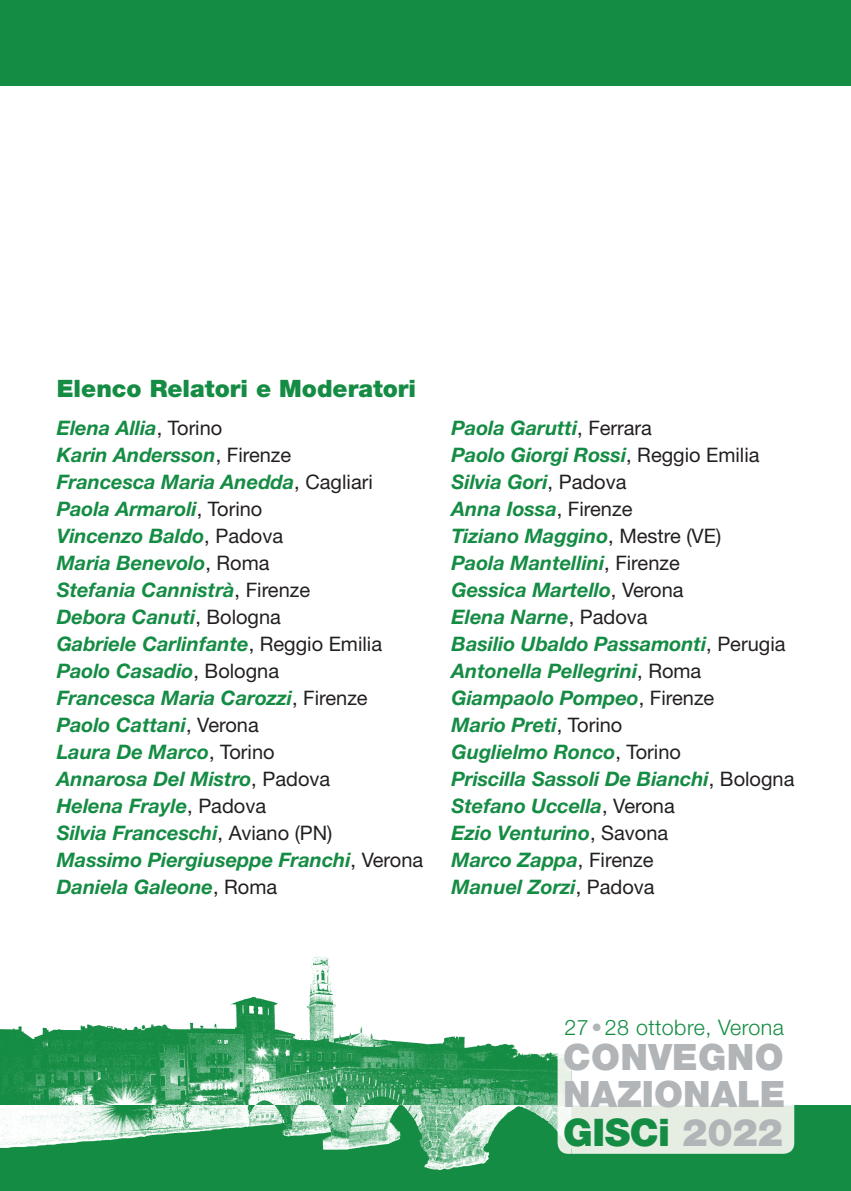
<style>
.page{position:relative;width:851px;height:1191px;background:#fff}
.page>*{position:absolute;margin:0;border:0;box-sizing:border-box;transform-origin:0 0}
.t1{font:900 38px "Helvetica Neue LT Std";letter-spacing:-.01em;color:#158c44}
.t2{font:900 36.4px/37.2px "Helvetica Neue LT Std";color:#b1b5b8}
.t3{font:900 24px "Helvetica Neue LT Std";color:#158c44}
.t4{font:300 21.4px "Helvetica Neue LT Std";letter-spacing:.02em;color:#158c44}
.t5{font:italic 700 20px/27px "Helvetica Neue LT Std";color:#158c44}
.s1{font-weight:400;font-style:normal;color:#231f20}
.s2{font-weight:700;font-style:italic;color:#b1b5b8}
.s3{color:#b1b5b8}
</style>
<div class="page">
<div style="left:0;top:1106px;width:850px;height:85px;background:#158c44"></div>
<div style="left:0;top:0;width:850px;height:85px;background:#158c44"></div>
<img style="left:0;top:956px;width:557px;height:150px">
<img style="left:0;top:1106px;width:571px;height:65px">
<svg style="left:571px;top:1055px;width:223px;height:98px"></svg>
<img style="left:557px;top:1053px;width:14px;height:100px">
<p class="t3" style="left:57px;top:374px;width:361px">Elenco Relatori e Moderatori</p>
<p class="t5" style="left:57px;top:414px;width:368px">Elena Allia<span class="s1">, Torino<br></span>Karin Andersson<span class="s1">, Firenze<br></span>Francesca Maria Anedda<span class="s1">, Cagliari<br></span>Paola Armaroli<span class="s1">, Torino<br></span>Vincenzo Baldo<span class="s1">, Padova<br></span>Maria Benevolo<span class="s1">, Roma<br></span>Stefania Cannistrà<span class="s1">, Firenze<br></span>Debora Canuti<span class="s1">, Bologna<br></span>Gabriele Carlinfante<span class="s1">, Reggio Emilia<br></span>Paolo Casadio<span class="s1">, Bologna<br></span>Francesca Maria Carozzi<span class="s1">, Firenze<br></span>Paolo Cattani<span class="s1">, Verona<br></span>Laura De Marco<span class="s1">, Torino<br></span>Annarosa Del Mistro<span class="s1">, Padova<br></span>Helena Frayle<span class="s1">, Padova<br></span>Silvia Franceschi<span class="s1">, Aviano (PN)<br></span>Massimo Piergiuseppe Franchi<span class="s1">, Verona<br></span>Daniela Galeone<span class="s1">, Roma</span></p>
<p class="t5" style="left:451px;top:414px;width:344px">Paola Garutti<span class="s1">, Ferrara<br></span>Paolo Giorgi Rossi<span class="s1">, Reggio Emilia<br></span>Silvia Gori<span class="s1">, Padova<br></span>Anna Iossa<span class="s1">, Firenze<br></span>Tiziano Maggino<span class="s1">, Mestre (VE)<br></span>Paola Mantellini<span class="s1">, Firenze<br></span>Gessica Martello<span class="s1">, Verona<br></span>Elena Narne<span class="s1">, Padova<br></span>Basilio Ubaldo Passamonti<span class="s1">, Perugia<br></span>Antonella Pellegrini<span class="s1">, Roma<br></span>Giampaolo Pompeo<span class="s1">, Firenze<br></span>Mario Preti<span class="s1">, Torino<br></span>Guglielmo Ronco<span class="s1">, Torino<br></span>Priscilla Sassoli De Bianchi<span class="s1">, Bologna<br></span>Stefano Uccella<span class="s1">, Verona<br></span>Ezio Venturino<span class="s1">, Savona<br></span>Marco Zappa<span class="s1">, Firenze<br></span>Manuel Zorzi<span class="s1">, Padova</span></p>
<p class="t4" style="left:564px;top:1014px;width:221px">27<span class="s2">•</span>28 ottobre, Verona</p>
<h2 class="t2" style="left:563px;top:1038px;width:224px">CONVEGNO<br>NAZIONALE</h2>
<h1 class="t1" style="left:563px;top:1109px;width:221px">GISCi <span class="s3">2022</span></h1>
</div>
